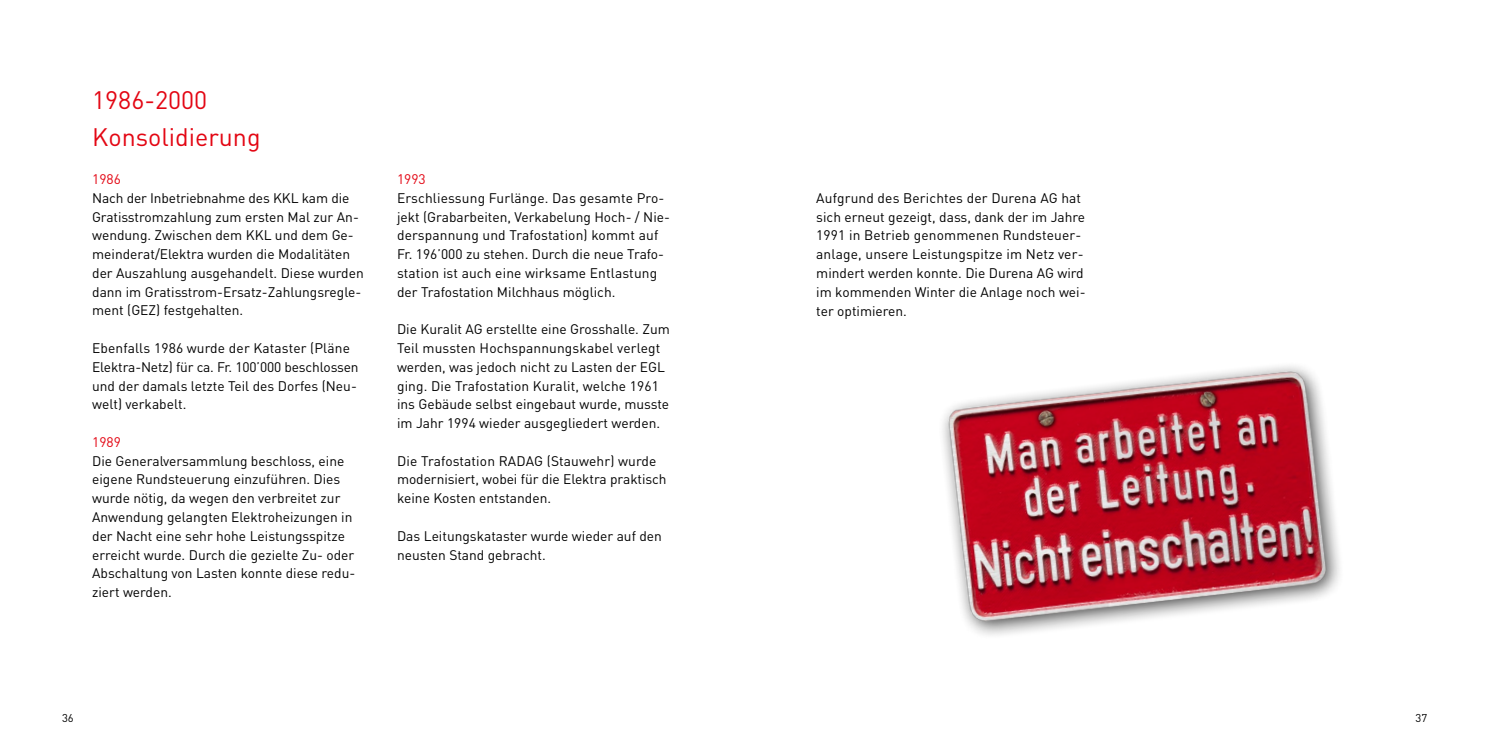
<style>
.page{position:relative;width:1489px;height:745px;background:#fff}
.page>*{position:absolute;margin:0;border:0;box-sizing:border-box;transform-origin:0 0}
.t1{font:25px/37.5px "DIN Pro";color:#e30613}
.t2{font:13.75px/18.8px "DIN Pro";color:#000}
.t3{font:13.75px "DIN Pro";color:#e30613}
.t4{font:11.25px "DIN Pro";color:#000}
</style>
<div class="page">
<img style="left:942px;top:366px;width:398px;height:269px">
<h1 class="t1" style="left:92px;top:80px;width:170px">1986-2000<br>Konsolidierung</h1>
<p class="t3" style="left:92px;top:169px;width:30px">1986</p>
<p class="t2" style="left:92px;top:188px;width:273px">Nach der Inbetriebnahme des KKL kam die Gratisstromzahlung zum ersten Mal zur An&shy;wendung. Zwischen dem KKL und dem Ge&shy;meinderat/Elektra wurden die Modalitäten der Auszahlung ausgehandelt. Diese wurden dann im Gratisstrom-Ersatz-Zahlungsregle&shy;ment (GEZ) festgehalten.</p>
<p class="t2" style="left:92px;top:338px;width:268px">Ebenfalls 1986 wurde der Kataster (Pläne Elektra-Netz) für ca. Fr. 100’000 beschlossen und der damals letzte Teil des Dorfes (Neu&shy;welt) verkabelt.</p>
<p class="t3" style="left:92px;top:432px;width:30px">1989</p>
<p class="t2" style="left:92px;top:450px;width:265px">Die Generalversammlung beschloss, eine eigene Rundsteuerung einzuführen. Dies wurde nötig, da wegen den verbreitet zur Anwendung gelangten Elektroheizungen in der Nacht eine sehr hohe Leistungsspitze erreicht wurde. Durch die gezielte Zu- oder Abschaltung von Lasten konnte diese redu&shy;ziert werden.</p>
<p class="t3" style="left:397px;top:169px;width:30px">1993</p>
<p class="t2" style="left:397px;top:188px;width:274px">Erschliessung Furlänge. Das gesamte Pro&shy;jekt (Grabarbeiten, Verkabelung Hoch- / Nie&shy;derspannung und Trafostation) kommt auf Fr. 196’000 zu stehen. Durch die neue Trafo&shy;station ist auch eine wirksame Entlastung der Trafostation Milchhaus möglich.</p>
<p class="t2" style="left:397px;top:319px;width:274px">Die Kuralit AG erstellte eine Grosshalle. Zum Teil mussten Hochspannungskabel verlegt werden, was jedoch nicht zu Lasten der EGL ging. Die Trafostation Kuralit, welche 1961 ins Gebäude selbst eingebaut wurde, musste im Jahr 1994 wieder ausgegliedert werden.</p>
<p class="t2" style="left:397px;top:450px;width:271px">Die Trafostation RADAG (Stauwehr) wurde modernisiert, wobei für die Elektra praktisch keine Kosten entstanden.</p>
<p class="t2" style="left:397px;top:525px;width:266px">Das Leitungskataster wurde wieder auf den neusten Stand gebracht.</p>
<p class="t2" style="left:816px;top:188px;width:271px">Aufgrund des Berichtes der Durena AG hat sich erneut gezeigt, dass, dank der im Jahre 1991 in Betrieb genommenen Rundsteuer&shy;anlage, unsere Leistungspitze im Netz ver&shy;mindert werden konnte. Die Durena AG wird im kommenden Winter die Anlage noch wei&shy;ter optimieren.</p>
<p class="t4" style="left:62px;top:710px;width:13px">36</p>
<p class="t4" style="left:1415px;top:710px;width:13px">37</p>
</div>
